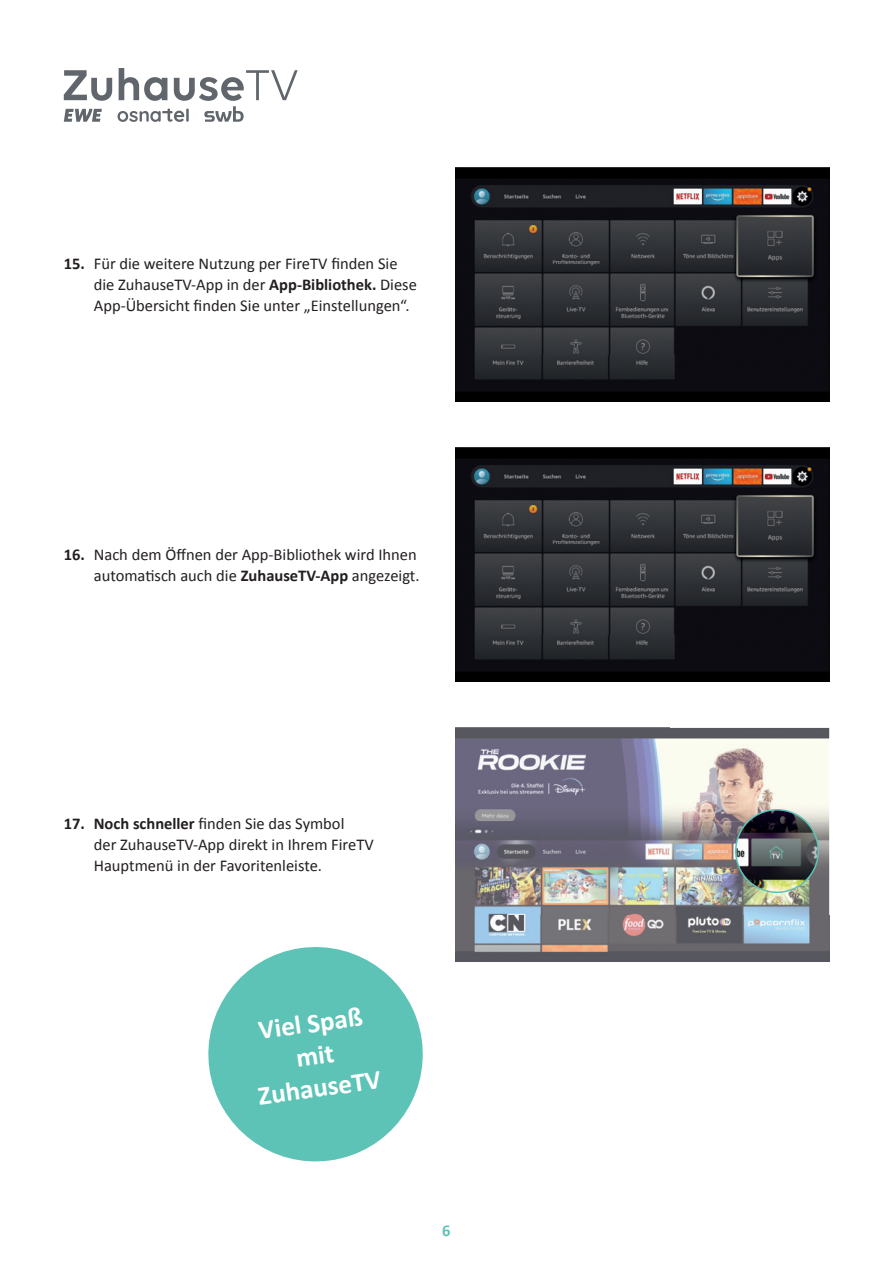
<style>
.page{position:relative;width:893px;height:1263px;background:#fff}
.page>*{position:absolute;margin:0;border:0;box-sizing:border-box;transform-origin:0 0}
.t1{font:700 27.15px/32.5px "Calibri";color:#fff;text-align:center}
.t2{font:16.5px/21px "Calibri";color:#231f20}
.t3{font:700 16.5px "Calibri";color:#5cc3b6}
.s1{font-weight:700}
</style>
<div class="page">
<img style="left:455px;top:168px;width:374px;height:234px">
<img style="left:455px;top:448px;width:374px;height:234px">
<img style="left:455px;top:728px;width:374px;height:234px">
<svg style="left:64px;top:70px;width:48px;height:31px"></svg>
<svg style="left:64px;top:109px;width:38px;height:13px"></svg>
<svg style="left:118px;top:68px;width:180px;height:54px"></svg>
<img style="left:736px;top:810px;width:82px;height:82px;border-radius:41px">
<div style="left:735px;top:809px;width:84px;height:84px;border:2px solid #5cc3b6;border-radius:50%"></div>
<svg style="left:208px;top:947px;width:215px;height:215px;fill:#5cc3b6"></svg>
<p class="t2" style="left:94px;top:252px;width:325px;text-indent:-30px"><span class="s1">15.</span> Für die weitere Nutzung per FireTV finden Sie die ZuhauseTV-App in der <span class="s1">App-Bibliothek.</span> Diese<br>App-Übersicht finden Sie unter „Einstellungen“.</p>
<p class="t2" style="left:64px;top:543px;width:357px;text-align:right"><span class="s1">16.</span> Nach dem Öffnen der App-Bibliothek wird Ihnen automatisch auch die <span class="s1">ZuhauseTV-App</span> angezeigt.</p>
<p class="t2" style="left:94px;top:812px;width:281px;text-indent:-30px"><span class="s1">17. Noch schneller</span> finden Sie das Symbol<br>der ZuhauseTV-App direkt in Ihrem FireTV<br>Hauptmenü in der Favoritenleiste.</p>
<h1 class="t1" style="left:247px;top:1015px;width:125px;rotate:-8deg">Viel Spaß mit<br>ZuhauseTV</h1>
<p class="t3" style="left:442px;top:1219px;width:10px">6</p>
</div>
